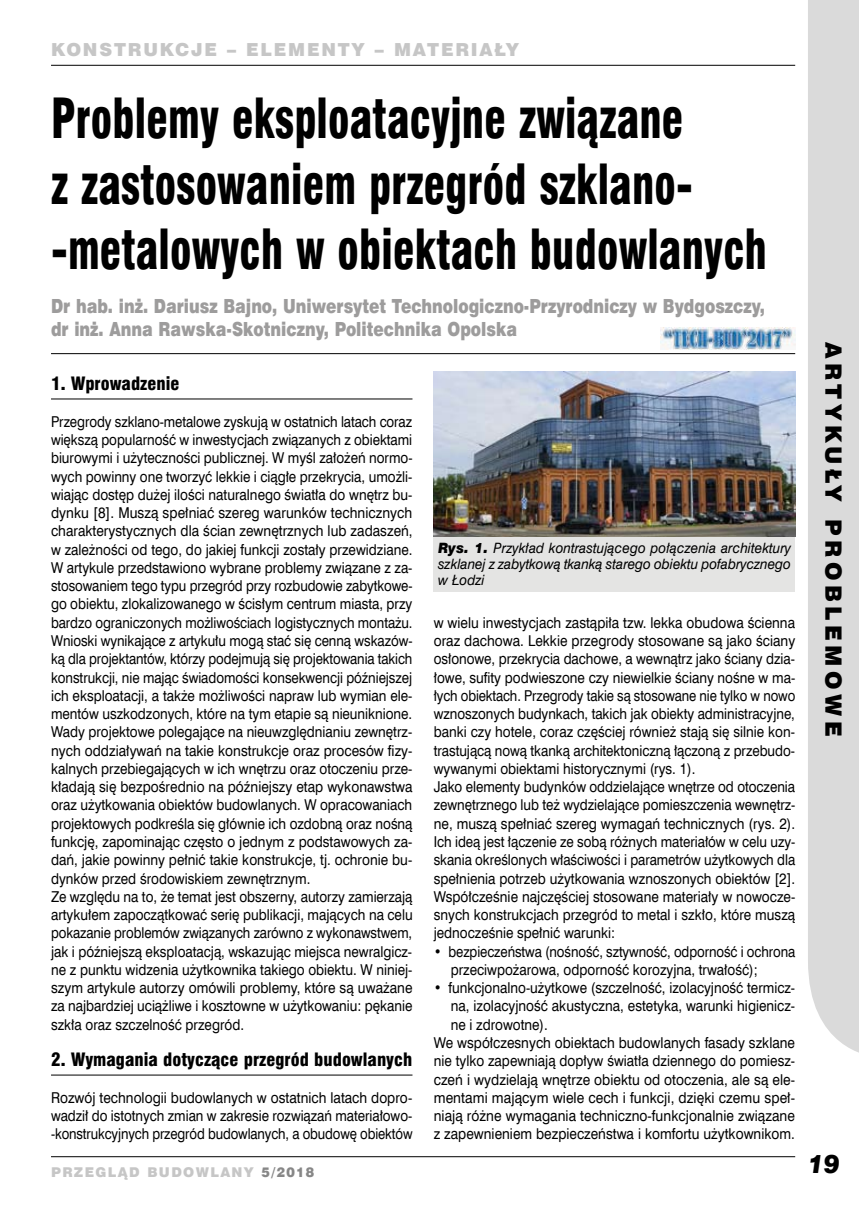
<style>
.page{position:relative;width:859px;height:1212px;background:#fff}
.page>*{position:absolute;margin:0;border:0;box-sizing:border-box;transform-origin:0 0}
.t1{font:54px/65.1px "Swis 721 Blk Cn EU";letter-spacing:.005em;color:#000;scale:.8 1}
.t2{font:italic 25.5px "Swis 721 Blk EU";color:#000;scale:.95 1}
.t3{font:22.5px "Swis 721 Blk EU";letter-spacing:.2em;color:#000}
.t4{font:19.5px/23.5px "Swis 721 Blk EU";color:#9d9c9c;scale:.8 1}
.t5{font:18px "Swis 721 Blk Cn EU";color:#000}
.t6{font:18px "Swis 721 Blk EU";letter-spacing:.1em;color:#c6c6c6}
.t7{font:15px/18.3px "Swis 721 EU Normal";color:#000;scale:.89 1}
.t8{font:15px/18.3px "Swis 721 EU Normal";color:#000;text-align:justify;scale:.91 1}
.t9{font:15px/18.3px "Swis 721 EU Normal";color:#000;scale:.9 1}
.t10{font:15px "Swis 721 EU Normal";color:#000;scale:.92 1}
.t11{font:14.25px/15.8px "Swis 721 EU Italic";color:#000;text-align:justify;scale:.95 1}
.t12{font:13.5px "Swis 721 Blk EU";letter-spacing:.1em;color:#c6c6c6}
.s1{font-family:"Swis 721 Blk EU";font-style:italic}
.s2{color:#878787}
</style>
<div class="page">
<hr style="left:51px;top:1156px;width:744px;height:1px;background:#000">
<hr style="left:51px;top:65px;width:744px;height:1px;background:#000">
<div style="left:808px;top:0;width:51px;height:1053px;background:#dadada"></div>
<hr style="left:51px;top:353px;width:744px;height:1px;background:#000">
<hr style="left:51px;top:399px;width:361px;height:1px;background:#000">
<hr style="left:51px;top:1075px;width:361px;height:1px;background:#000">
<div style="left:434px;top:536px;width:361px;height:55px;background:#e4e4e3"></div>
<img style="left:434px;top:372px;width:361px;height:164px">
<img style="left:660px;top:328px;width:135px;height:21px">
<p class="t6" style="left:51px;top:38px;width:469px">konstrukcje – elementy – materiały</p>
<h1 class="t1" style="left:51px;top:89px;width:896px">Problemy eksploatacyjne związane<br>z zastosowaniem przegród szklano--metalowych w obiektach budowlanych</h1>
<h3 class="t4" style="left:51px;top:296px;width:894px">Dr hab. inż. Dariusz Bajno, Uniwersytet Technologiczno-Przyrodniczy w Bydgoszczy, dr inż. Anna Rawska-Skotniczny, Politechnika Opolska</h3>
<p class="t5" style="left:51px;top:372px;width:130px">1. Wprowadzenie</p>
<p class="t7" style="left:51px;top:413px;width:408px">Przegrody szklano-metalowe zyskują w ostatnich latach coraz większą popularność w inwestycjach związanych z obiektami biurowymi i użyteczności publicznej. W myśl założeń normo&shy;wych powinny one tworzyć lekkie i ciągłe przekrycia, umożli&shy;wiając dostęp dużej ilości naturalnego światła do wnętrz bu&shy;dynku [8]. Muszą spełniać szereg warunków technicznych charakterystycznych dla ścian zewnętrznych lub zadaszeń, w zależności od tego, do jakiej funkcji zostały przewidziane.<br>W artykule przedstawiono wybrane problemy związane z za&shy;stosowaniem tego typu przegród przy rozbudowie zabytkowe&shy;go obiektu, zlokalizowanego w ścisłym centrum miasta, przy bardzo ograniczonych możliwościach logistycznych montażu.<br>Wnioski wynikające z artykułu mogą stać się cenną wskazów&shy;ką dla projektantów, którzy podejmują się projektowania takich konstrukcji, nie mając świadomości konsekwencji późniejszej ich eksploatacji, a także możliwości napraw lub wymian ele&shy;mentów uszkodzonych, które na tym etapie są nieuniknione.<br>Wady projektowe polegające na nieuwzględnianiu zewnętrz&shy;nych oddziaływań na takie konstrukcje oraz procesów fizy&shy;kalnych przebiegających w ich wnętrzu oraz otoczeniu prze&shy;kładają się bezpośrednio na późniejszy etap wykonawstwa oraz użytkowania obiektów budowlanych. W opracowaniach projektowych podkreśla się głównie ich ozdobną oraz nośną funkcję, zapominając często o jednym z podstawowych za&shy;dań, jakie powinny pełnić takie konstrukcje, tj. ochronie bu&shy;dynków przed środowiskiem zewnętrznym.<br>Ze względu na to, że temat jest obszerny, autorzy zamierzają artykułem zapoczątkować serię publikacji, mających na celu pokazanie problemów związanych zarówno z wykonawstwem, jak i późniejszą eksploatacją, wskazując miejsca newralgicz&shy;ne z punktu widzenia użytkownika takiego obiektu. W niniej&shy;szym artykule autorzy omówili problemy, które są uważane za najbardziej uciążliwe i kosztowne w użytkowaniu: pękanie szkła oraz szczelność przegród.</p>
<p class="t5" style="left:51px;top:1048px;width:363px">2. Wymagania dotyczące przegród budowlanych</p>
<p class="t8" style="left:51px;top:1089px;width:399px">Rozwój technologii budowlanych w ostatnich latach dopro&shy;wadził do istotnych zmian w zakresie rozwiązań materiałowo--konstrukcyjnych przegród budowlanych, a obudowę obiektów</p>
<p class="t11" style="left:438px;top:541px;width:373px"><span class="s1">Rys. 1.</span> Przykład kontrastującego połączenia architektury szklanej z zabytkową tkanką starego obiektu pofabrycznego w Łodzi</p>
<p class="t8" style="left:434px;top:614px;width:399px;text-align:left">w wielu inwestycjach zastąpiła tzw. lekka obudowa ścienna oraz dachowa. Lekkie przegrody stosowane są jako ściany osłonowe, przekrycia dachowe, a wewnątrz jako ściany dzia&shy;łowe, sufity podwieszone czy niewielkie ściany nośne w ma&shy;łych obiektach. Przegrody takie są stosowane nie tylko w nowo wznoszonych budynkach, takich jak obiekty administracyjne, banki czy hotele, coraz częściej również stają się silnie kon&shy;trastującą nową tkanką architektoniczną łączoną z przebudo&shy;wywanymi obiektami historycznymi (rys. 1).<br>Jako elementy budynków oddzielające wnętrze od otoczenia zewnętrznego lub też wydzielające pomieszczenia wewnętrz&shy;ne, muszą spełniać szereg wymagań technicznych (rys. 2).<br>Ich ideą jest łączenie ze sobą różnych materiałów w celu uzy&shy;skania określonych właściwości i parametrów użytkowych dla spełnienia potrzeb użytkowania wznoszonych obiektów [2].<br>Współcześnie najczęściej stosowane materiały w nowocze&shy;snych konstrukcjach przegród to metal i szkło, które muszą jednocześnie spełnić warunki:</p>
<p class="t9" style="left:451px;top:942px;width:384px;text-indent:-17px">• bezpieczeństwa (nośność, sztywność, odporność i ochrona przeciwpożarowa, odporność korozyjna, trwałość);</p>
<p class="t9" style="left:434px;top:979px;width:403px">• funkcjonalno-użytkowe (szczelność, izolacyjność termicz-</p>
<p class="t9" style="left:451px;top:997px;width:384px">na, izolacyjność akustyczna, estetyka, warunki higienicz-</p>
<p class="t9" style="left:451px;top:1016px;width:109px">ne i zdrowotne).</p>
<p class="t8" style="left:434px;top:1034px;width:399px">We współczesnych obiektach budowlanych fasady szklane</p>
<p class="t9" style="left:434px;top:1052px;width:403px">nie tylko zapewniają dopływ światła dziennego do pomiesz-</p>
<p class="t8" style="left:434px;top:1070px;width:399px">czeń i wydzielają wnętrze obiektu od otoczenia, ale są ele-</p>
<p class="t10" style="left:434px;top:1088px;width:394px">mentami mającym wiele cech i funkcji, dzięki czemu speł-</p>
<p class="t8" style="left:434px;top:1107px;width:398px">niają różne wymagania techniczno-funkcjonalnie związane</p>
<p class="t8" style="left:434px;top:1125px;width:398px">z zapewnieniem bezpieczeństwa i komfortu użytkownikom.</p>
<p class="t12" style="left:51px;top:1163px;width:265px">PRzeglĄd budowlany <span class="s2">5/2018</span></p>
<h3 class="t3" style="left:848px;top:342px;width:395px;rotate:90deg">ARTYKUŁY PROBLEMOWE</h3>
<h2 class="t2" style="left:808px;top:1147px;width:35px">19</h2>
</div>
